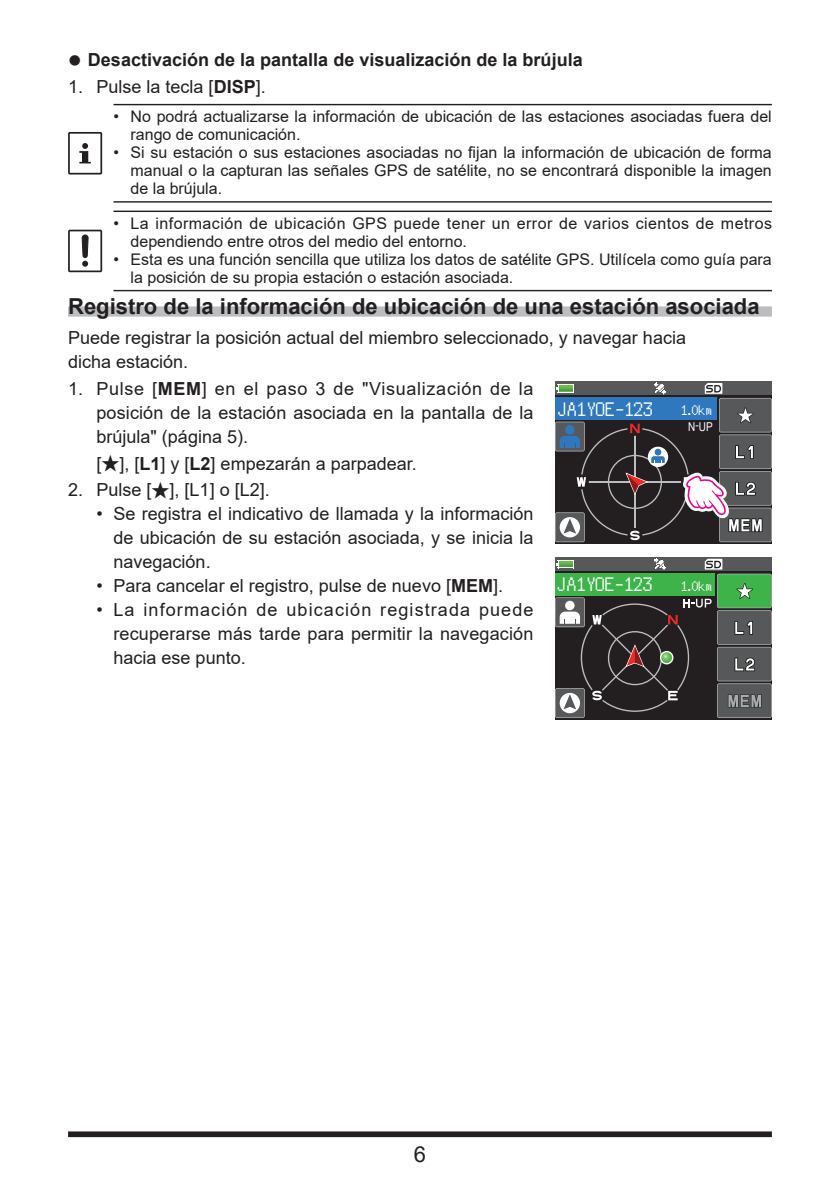
<style>
.page{position:relative;width:840px;height:1191px;background:#fff}
.page>*{position:absolute;margin:0;border:0;box-sizing:border-box;transform-origin:0 0}
.t1{font:700 22px "Arial";color:#231f20}
.t2{font:22px "Arial";color:#231f20}
.t3{font:19px "JF Dot K14 2004 Regular";color:#fff}
.t4{font:18px/24px "Arial";color:#231f20;text-align:justify}
.t5{font:700 18px "Arial";color:#231f20}
.t6{font:16px/18px "Arial";color:#231f20}
.t7{font:16px/18px "Arial";letter-spacing:.025em;color:#231f20}
.t8{font:13.6px "JF Dot K14 2004 Regular";color:#fff}
.t9{font:12.2px "Arial Narrow";color:#fff}
.s1{font-weight:700}
.s2{font-family:"Shin Go Pro"}
</style>
<div class="page">
<div style="left:68px;top:1131px;width:703px;height:6px;background:#231f20"></div>
<div style="left:68px;top:306px;width:703px;height:11px;background:#bcbdc0"></div>
<hr style="left:113px;top:104px;width:658px;height:1px;background:#231f20">
<hr style="left:113px;top:201px;width:658px;height:2px;background:#231f20">
<svg style="left:68px;top:132px;width:34px;height:42px"></svg>
<hr style="left:113px;top:211px;width:658px;height:1px;background:#231f20">
<hr style="left:113px;top:290px;width:658px;height:1px;background:#231f20">
<svg style="left:68px;top:230px;width:34px;height:42px"></svg>
<div style="left:627px;top:528px;width:15px;height:15px;background:#231f20;border-radius:50%"></div>
<svg style="left:555px;top:382px;width:216px;height:160px;background:#4b505a"></svg>
<div style="left:554px;top:557px;width:217px;height:14px;background:#57585a"></div>
<svg style="left:554px;top:558px;width:217px;height:160px;background:#445445"></svg>
<p class="t5" style="left:88px;top:47px;width:496px">Desactivación de la pantalla de visualización de la brújula</p>
<p class="t4" style="left:68px;top:75px;width:199px">1. Pulse la tecla [<span class="s1">DISP</span>].</p>
<p class="t6" style="left:130px;top:107px;width:642px;text-indent:-17px">• No podrá actualizarse la información de ubicación de las estaciones asociadas fuera del rango de comunicación.</p>
<p class="t6" style="left:130px;top:143px;width:642px;text-align:justify;text-indent:-17px">• Si su estación o sus estaciones asociadas no fijan la información de ubicación de forma manual o la capturan las señales GPS de satélite, no se encontrará disponible la imagen de la brújula.</p>
<p class="t7" style="left:130px;top:214px;width:642px;text-indent:-17px">• La información de ubicación GPS puede tener un error de varios cientos de metros dependiendo entre otros del medio del entorno.</p>
<p class="t6" style="left:130px;top:250px;width:642px;text-indent:-17px">• Esta es una función sencilla que utiliza los datos de satélite GPS. Utilícela como guía para la posición de su propia estación o estación asociada.</p>
<p class="t1" style="left:68px;top:291px;width:692px">Registro de la información de ubicación de una estación asociada</p>
<p class="t4" style="left:68px;top:325px;width:619px">Puede registrar la posición actual del miembro seleccionado, y navegar hacia dicha estación.</p>
<p class="t4" style="left:96px;top:376px;width:438px;text-indent:-28px">1. Pulse [<span class="s1">MEM</span>] en el paso 3 de "Visualización de la posición de la estación asociada en la pantalla de la brújula" (página 5).</p>
<p class="t4" style="left:96px;top:451px;width:322px">[<span class="s2">★</span>], [<span class="s1">L1</span>] y [<span class="s1">L2</span>] empezarán a parpadear.</p>
<p class="t4" style="left:68px;top:478px;width:203px">2. Pulse [<span class="s2">★</span>], [L1] o [L2].</p>
<p class="t4" style="left:113px;top:502px;width:421px;text-indent:-17px">• Se registra el indicativo de llamada y la información de ubicación de su estación asociada, y se inicia la navegación.</p>
<p class="t4" style="left:96px;top:574px;width:408px">• Para cancelar el registro, pulse de nuevo [<span class="s1">MEM</span>].</p>
<p class="t4" style="left:113px;top:598px;width:421px;text-indent:-17px">• La información de ubicación registrada puede recuperarse más tarde para permitir la navegación hacia ese punto.</p>
<p class="t3" style="left:558px;top:399px;width:96px">JA1YOE-123</p>
<p class="t8" style="left:680px;top:403px;width:33px">1.0km</p>
<p class="t9" style="left:687px;top:418px;width:26px">N-UP</p>
<p class="t3" style="left:557px;top:575px;width:96px">JA1YOE-123</p>
<p class="t8" style="left:680px;top:579px;width:33px">1.0km</p>
<p class="t2" style="left:413px;top:1139px;width:14px">6</p>
</div>
